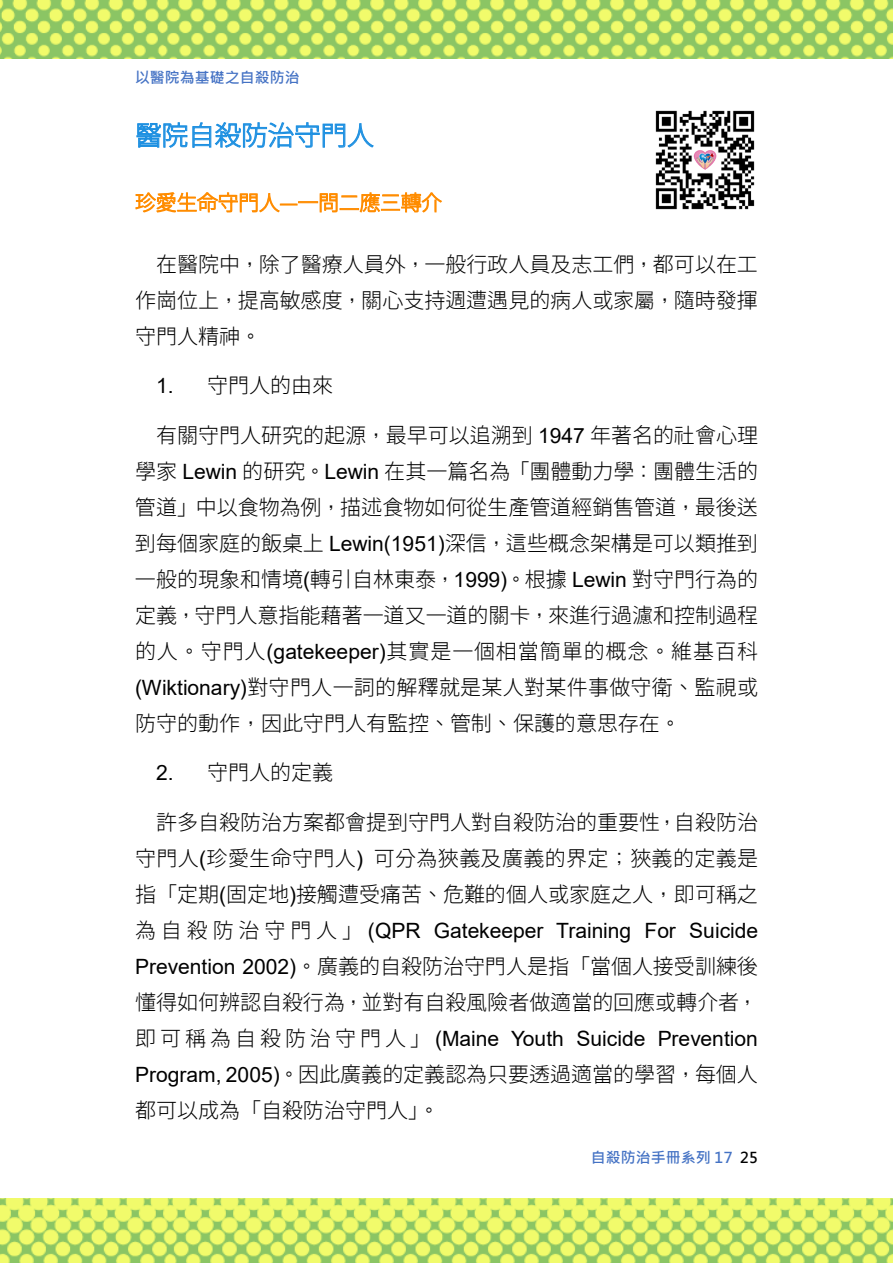
<style>
.page{position:relative;width:893px;height:1263px;background:#fff}
.page>*{position:absolute;margin:0;border:0;box-sizing:border-box;transform-origin:0 0}
.t1{font:300 27px "Taipei Sans TC Beta";letter-spacing:-.02em;color:#1e90e1}
.t2{font:300 21px/36px "Taipei Sans TC Beta";color:#000;text-align:justify}
.t3{font:300 21px "Taipei Sans TC Beta";letter-spacing:-.015em;color:#ff8c00}
.t4{font:700 15px "Microsoft Jheng Hei";color:#4472c4}
.s1{font-family:"Arial";font-weight:400}
.s2{color:#000}
</style>
<div class="page">
<img style="left:0;top:0;width:893px;height:59px">
<img style="left:0;top:1199px;width:893px;height:64px">
<img style="left:655px;top:110px;width:100px;height:100px">
<p class="t4" style="left:135px;top:68px;width:166px">以醫院為基礎之自殺防治</p>
<p class="t1" style="left:135px;top:120px;width:241px">醫院自殺防治守門人</p>
<p class="t3" style="left:135px;top:191px;width:309px">珍愛生命守門人—一問二應三轉介</p>
<p class="t2" style="left:135px;top:247px;width:624px;text-indent:21px">在醫院中，除了醫療人員外，一般行政人員及志工們，都可以在工作崗位上，提高敏感度，關心支持週遭遇見的病人或家屬，隨時發揮守門人精神。</p>
<p class="t2" style="left:156px;top:368px;width:179px"><span class="s1">1.</span> 守門人的由來</p>
<p class="t2" style="left:135px;top:418px;width:625px;text-indent:21px">有關守門人研究的起源，最早可以追溯到 <span class="s1">1947</span> 年著名的社會心理學家 <span class="s1">Lewin</span> 的研究。<span class="s1">Lewin</span> 在其一篇名為「團體動力學：團體生活的管道」中以食物為例，描述食物如何從生產管道經銷售管道，最後送到每個家庭的飯桌上 <span class="s1">Lewin(1951)</span>深信，這些概念架構是可以類推到一般的現象和情境<span class="s1">(</span>轉引自林東泰，<span class="s1">1999)</span>。根據 <span class="s1">Lewin</span> 對守門行為的定義，守門人意指能藉著一道又一道的關卡，來進行過濾和控制過程的人。守門人<span class="s1">(gatekeeper)</span>其實是一個相當簡單的概念。維基百科<span class="s1">(Wiktionary)</span>對守門人一詞的解釋就是某人對某件事做守衛、監視或防守的動作，因此守門人有監控、管制、保護的意思存在。</p>
<p class="t2" style="left:156px;top:755px;width:179px"><span class="s1">2.</span> 守門人的定義</p>
<p class="t2" style="left:135px;top:804px;width:625px;text-indent:21px">許多自殺防治方案都會提到守門人對自殺防治的重要性，自殺防治守門人<span class="s1">(</span>珍愛生命守門人<span class="s1">)</span> 可分為狹義及廣義的界定；狹義的定義是指「定期<span class="s1">(</span>固定地<span class="s1">)</span>接觸遭受痛苦、危難的個人或家庭之人，即可稱之為自殺防治守門人」 <span class="s1">(QPR Gatekeeper Training For Suicide Prevention 2002)</span>。廣義的自殺防治守門人是指「當個人接受訓練後懂得如何辨認自殺行為，並對有自殺風險者做適當的回應或轉介者，即可稱為自殺防治守門人」 <span class="s1">(Maine Youth Suicide Prevention Program, 2005)</span>。因此廣義的定義認為只要透過適當的學習，每個人都可以成為「自殺防治守門人」。</p>
<p class="t4" style="left:591px;top:1148px;width:168px">自殺防治手冊系列 17 <span class="s2">25</span></p>
</div>
